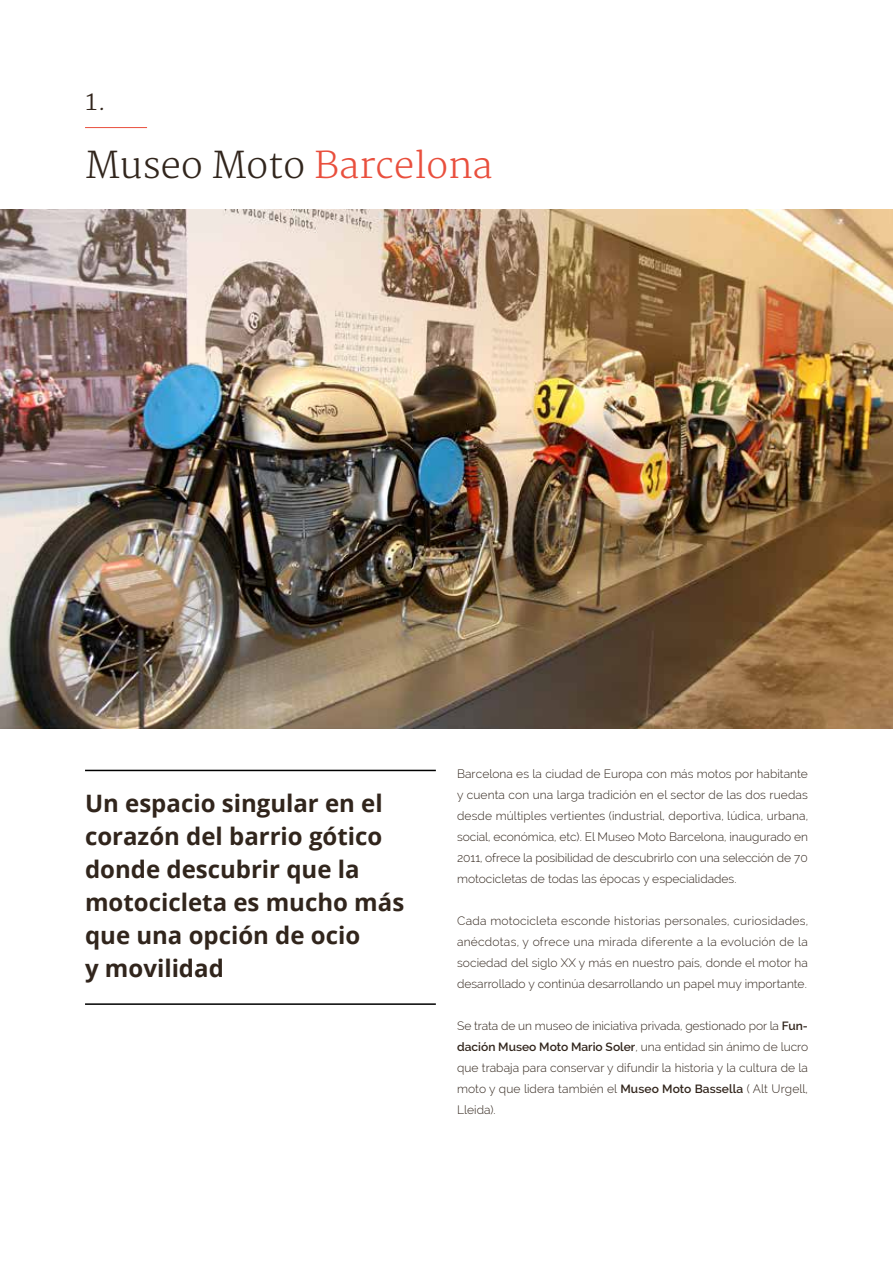
<style>
.page{position:relative;width:893px;height:1263px;background:#fff}
.page>*{position:absolute;margin:0;border:0;box-sizing:border-box;transform-origin:0 0}
.t1{font:300 36px "Merriweather";color:#31251c}
.t2{font:300 27px "Merriweather";color:#31251c}
.t3{font:700 24px/33px "Open Sans";color:#31251c}
.t4{font:300 12px/21px "Raleway";color:#31251c;text-align:justify}
.s1{color:#e94f3d}
.s2{font-weight:600}
</style>
<div class="page">
<hr style="left:85px;top:127px;width:62px;height:1px;background:#e94f3d">
<hr style="left:85px;top:1003px;width:351px;height:2px;background:#000">
<hr style="left:85px;top:770px;width:351px;height:1px;background:#000">
<img style="left:0;top:209px;width:893px;height:519px">
<h2 class="t2" style="left:85px;top:85px;width:23px">1.</h2>
<h1 class="t1" style="left:85px;top:145px;width:409px">Museo Moto <span class="s1">Barcelona</span></h1>
<h3 class="t3" style="left:85px;top:786px;width:321px">Un espacio singular en el corazón del barrio gótico donde descubrir que la motocicleta es mucho más que una opción de ocio<br>y movilidad</h3>
<p class="t4" style="left:457px;top:763px;width:352px">Barcelona es la ciudad de Europa con más motos por habitante y cuenta con una larga tradición en el sector de las dos ruedas desde múltiples vertientes (industrial, deportiva, lúdica, urbana, social, económica, etc). El Museo Moto Barcelona, inaugurado en 2011, ofrece la posibilidad de descubrirlo con una selección de 70 motocicletas de todas las épocas y especialidades.</p>
<p class="t4" style="left:457px;top:910px;width:352px">Cada motocicleta esconde historias personales, curiosidades, anécdotas, y ofrece una mirada diferente a la evolución de la sociedad del siglo XX y más en nuestro país, donde el motor ha desarrollado y continúa desarrollando un papel muy importante.</p>
<p class="t4" style="left:457px;top:1015px;width:352px">Se trata de un museo de iniciativa privada, gestionado por la <span class="s2">Fun&shy;dación Museo Moto Mario Soler</span>, una entidad sin ánimo de lucro que trabaja para conservar y difundir la historia y la cultura de la moto y que lidera también el <span class="s2">Museo Moto Bassella</span> ( Alt Urgell, Lleida).</p>
</div>
